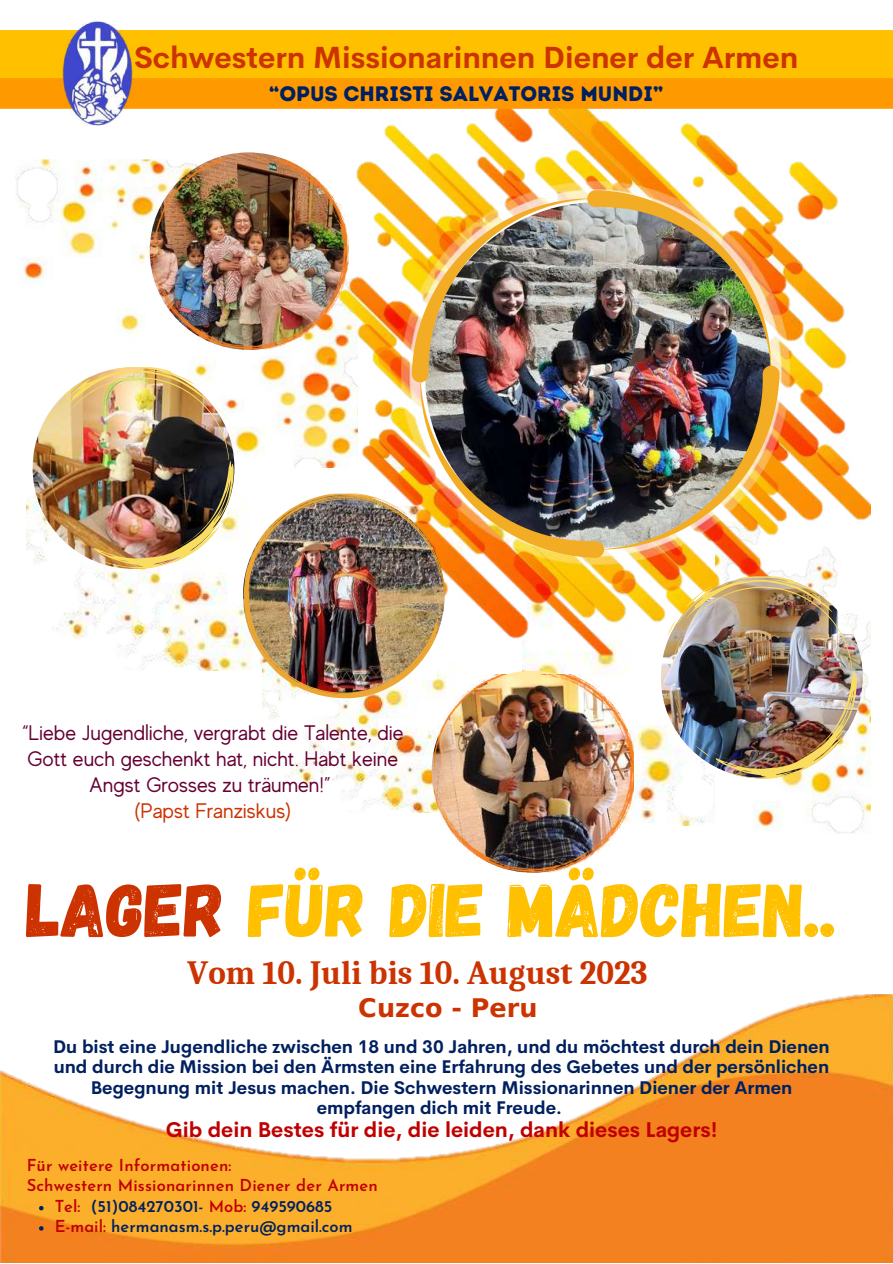
<style>
.page{position:relative;width:893px;height:1264px;background:#fff}
.page>*{position:absolute;margin:0;border:0;box-sizing:border-box;transform-origin:0 0}
.t1{font:75.9px "Gagalin";color:#ffc000}
.t2{font:700 33px "Caladea";color:#c30}
.t3{font:700 30px "Cerebri Sans";color:#c30}
.t4{font:700 25.5px "DejaVu Sans";color:#c30}
.t5{font:21px/25.8px "MADE Evolve Sans";color:#603;text-align:center}
.t6{font:700 21px "Cerebri Sans";color:#c00000}
.t7{font:21px "Intro Rust Base";color:#002060}
.t8{font:21px "MADE Evolve Sans";color:#c30}
.t9{font:700 18px/20.2px "Cerebri Sans";color:#002060;text-align:center}
.t10{font:600 16.5px/20.2px "Josefin Sans";color:#002060}
.t11{font:600 16.5px/20.2px "Josefin Sans";letter-spacing:.01em;color:#c00000}
.s1{color:#c30}
.s2{color:#c00000}
</style>
<div class="page">
<img style="left:680px;top:655px;width:190px;height:178px">
<img style="left:633px;top:778px;width:81px;height:47px">
<img style="left:27px;top:468px;width:216px;height:202px">
<img style="left:300px;top:778px;width:134px;height:35px">
<img style="left:16px;top:160px;width:227px;height:308px">
<img style="left:356px;top:109px;width:514px;height:546px">
<svg style="left:0;top:30px;width:892px;height:79px;background:#feb100"></svg>
<img style="left:0;top:994px;width:892px;height:267px">
<img style="left:41px;top:21px;width:113px;height:105px">
<img style="left:153px;top:160px;width:175px;height:190px">
<img style="left:434px;top:778px;width:199px;height:94px">
<img style="left:45px;top:367px;width:189px;height:201px">
<svg style="left:39px;top:1205px;width:5px;height:5px"></svg>
<svg style="left:39px;top:1226px;width:5px;height:4px"></svg>
<img style="left:243px;top:190px;width:613px;height:588px">
<h3 class="t3" style="left:134px;top:38px;width:665px">Schwestern Missionarinnen Diener der Armen</h3>
<p class="t7" style="left:269px;top:81px;width:395px">“OPUS CHRISTI SALVATORIS MUNDI”</p>
<p class="t5" style="left:22px;top:720px;width:383px">“Liebe Jugendliche, vergrabt die Talente, die<br>Gott euch geschenkt hat, nicht. Habt keine<br>Angst Grosses zu träumen!”</p>
<p class="t8" style="left:134px;top:798px;width:159px">(Papst Franziskus)</p>
<h1 class="t1" style="left:27px;top:860px;width:811px"><span class="s1">LAGER</span> FÜR DIE MÄDCHEN..</h1>
<h2 class="t2" style="left:187px;top:954px;width:461px">Vom 10. Juli bis 10. August 2023</h2>
<h3 class="t4" style="left:358px;top:992px;width:181px">Cuzco - Peru</h3>
<p class="t9" style="left:53px;top:1036px;width:778px">Du bist eine Jugendliche zwischen 18 und 30 Jahren, und du möchtest durch dein Dienen und durch die Mission bei den Ärmsten eine Erfahrung des Gebetes und der persönlichen Begegnung mit Jesus machen. Die Schwestern Missionarinnen Diener der Armen empfangen dich mit Freude.</p>
<p class="t6" style="left:166px;top:1116px;width:553px">Gib dein Bestes für die, die leiden, dank dieses Lagers!</p>
<p class="t11" style="left:27px;top:1156px;width:353px">Für weitere Informationen:<br>Schwestern Missionarinnen Diener der Armen</p>
<p class="t10" style="left:55px;top:1197px;width:299px"><span class="s2">Tel:</span> (51)084270301- <span class="s2">Mob:</span> 949590685<br><span class="s2">E-mail:</span> hermanasm.s.p.peru@gmail.com</p>
</div>
